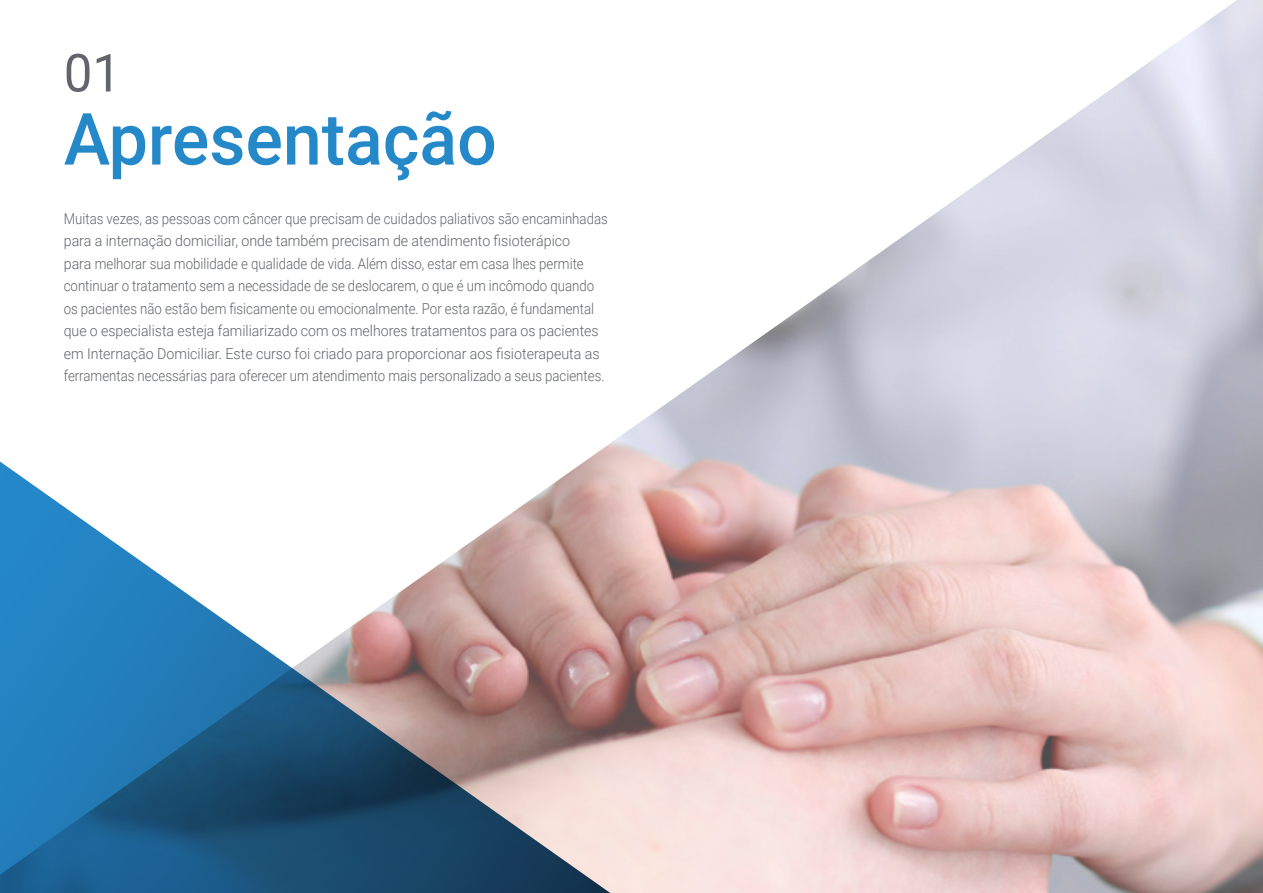
<style>
.page{position:relative;width:1263px;height:893px;background:#fff}
.page>*{position:absolute;margin:0;border:0;box-sizing:border-box;transform-origin:0 0}
.t1{font:500 72px "Roboto";color:#2488c9}
.t2{font:52.5px "Roboto";color:#61646a}
.t3{font:300 15px/22.5px "Roboto";color:#61646a;scale:.88 1}
</style>
<div class="page">
<img style="left:607px;top:0;width:656px;height:893px">
<svg style="left:0;top:446px;width:640px;height:447px"></svg>
<h2 class="t2" style="left:64px;top:36px;width:59px">01</h2>
<h1 class="t1" style="left:64px;top:89px;width:435px">Apresentação</h1>
<p class="t3" style="left:64px;top:207px;width:620px">Muitas vezes, as pessoas com câncer que precisam de cuidados paliativos são encaminhadas para a internação domiciliar, onde também precisam de atendimento fisioterápico<br>para melhorar sua mobilidade e qualidade de vida. Além disso, estar em casa lhes permite continuar o tratamento sem a necessidade de se deslocarem, o que é um incômodo quando os pacientes não estão bem fisicamente ou emocionalmente. Por esta razão, é fundamental que o especialista esteja familiarizado com os melhores tratamentos para os pacientes em Internação Domiciliar. Este curso foi criado para proporcionar aos fisioterapeuta as ferramentas necessárias para oferecer um atendimento mais personalizado a seus pacientes.</p>
</div>
